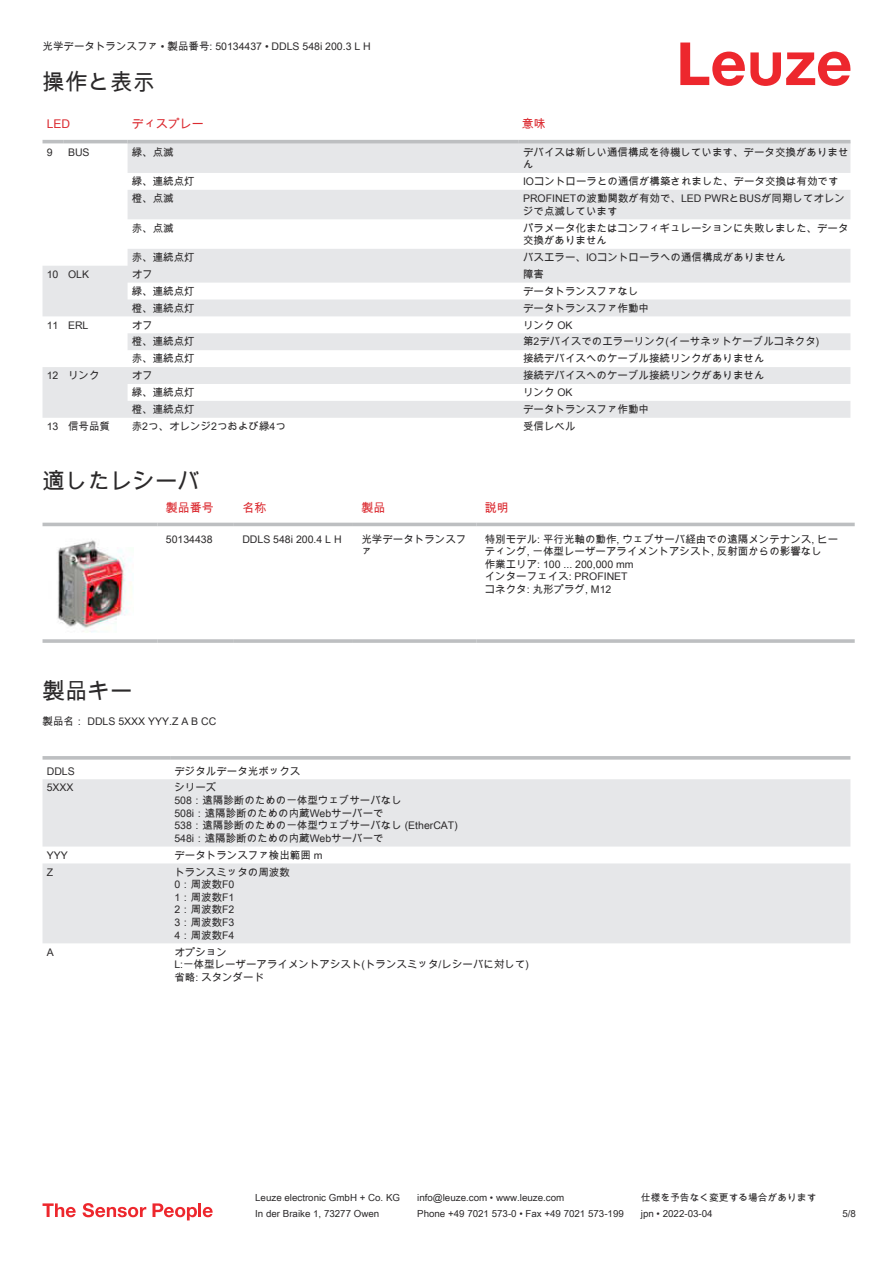
<style>
.page{position:relative;width:893px;height:1263px;background:#fff}
.page>*{position:absolute;margin:0;border:0;box-sizing:border-box;transform-origin:0 0}
.t1{font:22.5px "Arial Unicode MS";color:#2b292a}
.t2{font:12px "Arial Unicode MS";color:#db2a30}
.t3{font:10.5px/12.6px "Arial Unicode MS";color:#2b292a}
.t4{font:9.75px "Arial Unicode MS";color:#2b292a}
</style>
<div class="page">
<svg style="left:680px;top:43px;width:170px;height:43px"></svg>
<svg style="left:43px;top:143px;width:807px;height:275px;fill:#e6e7e9"></svg>
<hr style="left:43px;top:140px;width:21px;height:3px;background:#bdbfc1">
<hr style="left:64px;top:140px;width:64px;height:3px;background:#bdbfc1">
<hr style="left:128px;top:140px;width:391px;height:3px;background:#bdbfc1">
<hr style="left:519px;top:140px;width:331px;height:3px;background:#bdbfc1">
<div style="left:43px;top:522px;width:812px;height:5px;background:#eeefef"></div>
<hr style="left:43px;top:523px;width:114px;height:3px;background:#bdbfc1">
<hr style="left:157px;top:523px;width:77px;height:3px;background:#bdbfc1">
<hr style="left:234px;top:523px;width:119px;height:3px;background:#bdbfc1">
<hr style="left:353px;top:523px;width:123px;height:3px;background:#bdbfc1">
<hr style="left:476px;top:523px;width:379px;height:3px;background:#bdbfc1">
<hr style="left:43px;top:639px;width:114px;height:4px;background:#bdbfc1">
<hr style="left:157px;top:639px;width:77px;height:4px;background:#c7c9ca">
<hr style="left:234px;top:639px;width:119px;height:4px;background:#bdbfc1">
<hr style="left:353px;top:639px;width:123px;height:4px;background:#bdbfc1">
<hr style="left:476px;top:639px;width:379px;height:4px;background:#c7c9ca">
<img style="left:57px;top:540px;width:75px;height:92px">
<svg style="left:43px;top:779px;width:807px;height:164px;background:#e8e9eb"></svg>
<svg style="left:43px;top:756px;width:127px;height:4px"></svg>
<svg style="left:170px;top:756px;width:680px;height:4px;background:#c3c5c7"></svg>
<svg style="left:43px;top:1203px;width:33px;height:14px"></svg>
<svg style="left:83px;top:1203px;width:63px;height:14px"></svg>
<svg style="left:153px;top:1203px;width:44px;height:17px"></svg>
<hr style="left:198px;top:1203px;width:3px;height:14px;background:#ed272d">
<svg style="left:203px;top:1207px;width:10px;height:10px"></svg>
<p class="t3" style="left:43px;top:40px;width:330px">光学データトランスファ • 製品番号: 50134437 • DDLS 548i 200.3 L H</p>
<h1 class="t1" style="left:43px;top:66px;width:114px">操作と表示</h1>
<p class="t2" style="left:47px;top:115px;width:25px">LED</p>
<p class="t2" style="left:132px;top:115px;width:73px">ディスプレー</p>
<p class="t2" style="left:522px;top:115px;width:25px">意味</p>
<p class="t3" style="left:47px;top:145px;width:7px">9</p>
<p class="t3" style="left:68px;top:145px;width:23px">BUS</p>
<p class="t3" style="left:132px;top:145px;width:43px">緑、点滅</p>
<p class="t3" style="left:523px;top:145px;width:327px">デバイスは新しい通信構成を待機しています、データ交換がありません</p>
<p class="t3" style="left:132px;top:175px;width:65px">緑、連続点灯</p>
<p class="t3" style="left:523px;top:175px;width:317px">IOコントローラとの通信が構築されました、データ交換は有効です</p>
<p class="t3" style="left:132px;top:192px;width:43px">橙、点滅</p>
<p class="t3" style="left:523px;top:192px;width:324px">PROFINETの波動関数が有効で、LED PWRとBUSが同期してオレンジで点滅しています</p>
<p class="t3" style="left:132px;top:221px;width:43px">赤、点滅</p>
<p class="t3" style="left:523px;top:221px;width:327px">パラメータ化またはコンフィギュレーションに失敗しました、データ交換がありません</p>
<p class="t3" style="left:132px;top:251px;width:65px">赤、連続点灯</p>
<p class="t3" style="left:523px;top:251px;width:265px">バスエラー、IOコントローラへの通信構成がありません</p>
<p class="t3" style="left:47px;top:268px;width:44px">10 OLK</p>
<p class="t3" style="left:132px;top:268px;width:22px">オフ</p>
<p class="t3" style="left:523px;top:268px;width:22px">障害</p>
<p class="t3" style="left:132px;top:285px;width:65px">緑、連続点灯</p>
<p class="t3" style="left:523px;top:285px;width:117px">データトランスファなし</p>
<p class="t3" style="left:132px;top:301px;width:65px">橙、連続点灯</p>
<p class="t3" style="left:523px;top:301px;width:127px">データトランスファ作動中</p>
<p class="t3" style="left:47px;top:318px;width:43px">11 ERL</p>
<p class="t3" style="left:132px;top:318px;width:22px">オフ</p>
<p class="t3" style="left:523px;top:318px;width:51px">リンク OK</p>
<p class="t3" style="left:132px;top:335px;width:65px">橙、連続点灯</p>
<p class="t3" style="left:523px;top:335px;width:298px">第2デバイスでのエラーリンク(イーサネットケーブルコネクタ)</p>
<p class="t3" style="left:132px;top:352px;width:65px">赤、連続点灯</p>
<p class="t3" style="left:523px;top:352px;width:243px">接続デバイスへのケーブル接続リンクがありません</p>
<p class="t3" style="left:47px;top:369px;width:54px">12 リンク</p>
<p class="t3" style="left:132px;top:369px;width:22px">オフ</p>
<p class="t3" style="left:523px;top:369px;width:243px">接続デバイスへのケーブル接続リンクがありません</p>
<p class="t3" style="left:132px;top:386px;width:65px">緑、連続点灯</p>
<p class="t3" style="left:523px;top:386px;width:51px">リンク OK</p>
<p class="t3" style="left:132px;top:403px;width:65px">橙、連続点灯</p>
<p class="t3" style="left:523px;top:403px;width:127px">データトランスファ作動中</p>
<p class="t3" style="left:47px;top:420px;width:65px">13 信号品質</p>
<p class="t3" style="left:132px;top:420px;width:156px">赤2つ、オレンジ2つおよび緑4つ</p>
<p class="t3" style="left:523px;top:420px;width:54px">受信レベル</p>
<h1 class="t1" style="left:43px;top:464px;width:159px">適したレシーバ</h1>
<p class="t2" style="left:166px;top:499px;width:49px">製品番号</p>
<p class="t2" style="left:242px;top:499px;width:25px">名称</p>
<p class="t2" style="left:361px;top:499px;width:25px">製品</p>
<p class="t2" style="left:485px;top:499px;width:25px">説明</p>
<p class="t3" style="left:166px;top:532px;width:48px">50134438</p>
<p class="t3" style="left:242px;top:532px;width:101px">DDLS 548i 200.4 L H</p>
<p class="t3" style="left:361px;top:532px;width:106px">光学データトランスファ</p>
<p class="t3" style="left:485px;top:532px;width:355px">特別モデル: 平行光軸の動作, ウェブサーバ経由での遠隔メンテナンス, ヒーティング, 一体型レーザーアライメントアシスト, 反射面からの影響なし<br>作業エリア: 100 ... 200,000 mm<br>インターフェイス: PROFINET<br>コネクタ: 丸形プラグ, M12</p>
<h1 class="t1" style="left:43px;top:675px;width:91px">製品キー</h1>
<p class="t3" style="left:43px;top:715px;width:175px">製品名： DDLS 5XXX YYY.Z A B CC</p>
<p class="t3" style="left:47px;top:765px;width:30px">DDLS</p>
<p class="t3" style="left:174px;top:764px;width:127px">デジタルデータ光ボックス</p>
<p class="t3" style="left:47px;top:781px;width:28px">5XXX</p>
<p class="t3" style="left:174px;top:781px;width:285px">シリーズ<br>508：遠隔診断のための一体型ウェブサーバなし<br>508i：遠隔診断のための内蔵Webサーバーで<br>538：遠隔診断のための一体型ウェブサーバなし (EtherCAT)<br>548i：遠隔診断のための内蔵Webサーバーで</p>
<p class="t3" style="left:47px;top:849px;width:23px">YYY</p>
<p class="t3" style="left:174px;top:848px;width:150px">データトランスファ検出範囲 m</p>
<p class="t3" style="left:47px;top:866px;width:8px">Z</p>
<p class="t3" style="left:174px;top:865px;width:117px">トランスミッタの周波数<br>0：周波数F0<br>1：周波数F1<br>2：周波数F2<br>3：周波数F3<br>4：周波数F4</p>
<p class="t3" style="left:47px;top:946px;width:9px">A</p>
<p class="t3" style="left:174px;top:945px;width:356px">オプション<br>L:一体型レーザーアライメントアシスト(トランスミッタ/レシーバに対して)省略: スタンダード</p>
<p class="t4" style="left:255px;top:1191px;width:146px">Leuze electronic GmbH + Co. KG</p>
<p class="t4" style="left:417px;top:1191px;width:149px">info@leuze.com • www.leuze.com</p>
<p class="t4" style="left:641px;top:1191px;width:177px">仕様を予告なく変更する場合があります</p>
<p class="t4" style="left:255px;top:1206px;width:126px">In der Braike 1, 73277 Owen</p>
<p class="t4" style="left:417px;top:1206px;width:208px">Phone +49 7021 573-0 • Fax +49 7021 573-199</p>
<p class="t4" style="left:641px;top:1206px;width:73px">jpn • 2022-03-04</p>
<p class="t4" style="left:842px;top:1206px;width:15px">5 /8</p>
</div>
